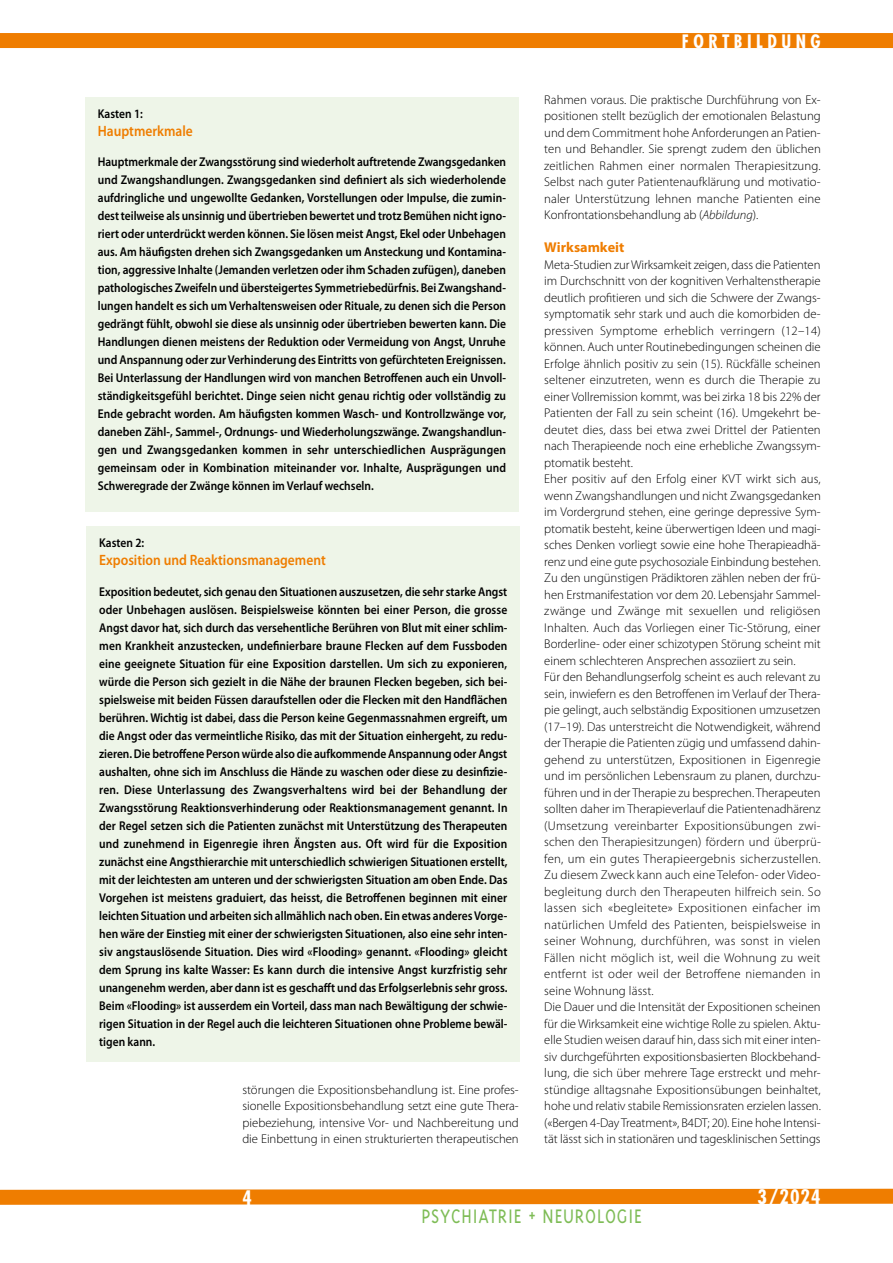
<style>
.page{position:relative;width:893px;height:1263px;background:#fff}
.page>*{position:absolute;margin:0;border:0;box-sizing:border-box;transform-origin:0 0}
.t1{font:300 22.5px "Triplex";letter-spacing:.04em;color:#7ebc56;scale:.88 1}
.t2{font:700 condensed 19.5px "Futura";color:#fff}
.t3{font:700 condensed 18px "Futura";letter-spacing:.25em;color:#fff}
.t4{font:600 15px "Myriad Pro";color:#ef7d00;scale:.9 1}
.t5{font:700 14.25px "Myriad Pro";color:#ef7d00}
.t6{font:600 12.75px/18px "Myriad Pro";color:#000;text-align:justify;scale:.9 1}
.t7{font:300 12.75px/16.5px "Myriad Pro";letter-spacing:-.005em;color:#000;text-align:justify}
.s1{font-style:italic}
</style>
<div class="page">
<div style="left:0;top:33px;width:893px;height:15px;background:#ef7d00"></div>
<svg style="left:0;top:1188px;width:893px;height:17px;background:#f08c1d"></svg>
<div style="left:85px;top:98px;width:434px;height:414px;background:#eef5e8"></div>
<div style="left:86px;top:526px;width:434px;height:536px;background:#eef5e8"></div>
<p class="t6" style="left:98px;top:105px;width:52px">Kasten 1:</p>
<p class="t4" style="left:98px;top:122px;width:107px">Hauptmerkmale</p>
<p class="t6" style="left:98px;top:153px;width:455px">Hauptmerkmale der Zwangsstörung sind wiederholt auftretende Zwangsgedanken und Zwangshandlungen. Zwangsgedanken sind definiert als sich wiederholende aufdringliche und ungewollte Gedanken, Vorstellungen oder Impulse, die zumin&shy;dest teilweise als unsinnig und übertrieben bewertet und trotz Bemühen nicht igno&shy;riert oder unterdrückt werden können. Sie lösen meist Angst, Ekel oder Unbehagen aus. Am häufigsten drehen sich Zwangsgedanken um Ansteckung und Kontamina&shy;tion, aggressive Inhalte (Jemanden verletzen oder ihm Schaden zufügen), daneben pathologisches Zweifeln und übersteigertes Symmetriebedürfnis. Bei Zwangshand&shy;lungen handelt es sich um Verhaltensweisen oder Rituale, zu denen sich die Person gedrängt fühlt, obwohl sie diese als unsinnig oder übertrieben bewerten kann. Die Handlungen dienen meistens der Reduktion oder Vermeidung von Angst, Unruhe und Anspannung oder zur Verhinderung des Eintritts von gefürchteten Ereignissen.<br>Bei Unterlassung der Handlungen wird von manchen Betroffenen auch ein Unvoll&shy;ständigkeitsgefühl berichtet. Dinge seien nicht genau richtig oder vollständig zu Ende gebracht worden. Am häufigsten kommen Wasch- und Kontrollzwänge vor, daneben Zähl-, Sammel-, Ordnungs- und Wiederholungszwänge. Zwangshandlun&shy;gen und Zwangsgedanken kommen in sehr unterschiedlichen Ausprägungen gemeinsam oder in Kombination miteinander vor. Inhalte, Ausprägungen und Schweregrade der Zwänge können im Verlauf wechseln.</p>
<p class="t6" style="left:99px;top:534px;width:52px">Kasten 2:</p>
<p class="t4" style="left:99px;top:552px;width:253px">Exposition und Reaktionsmanagement</p>
<p class="t6" style="left:99px;top:583px;width:455px">Exposition bedeutet, sich genau den Situationen auszusetzen, die sehr starke Angst oder Unbehagen auslösen. Beispielsweise könnten bei einer Person, die grosse Angst davor hat, sich durch das versehentliche Berühren von Blut mit einer schlim&shy;men Krankheit anzustecken, undefinierbare braune Flecken auf dem Fussboden eine geeignete Situation für eine Exposition darstellen. Um sich zu exponieren, würde die Person sich gezielt in die Nähe der braunen Flecken begeben, sich bei&shy;spielsweise mit beiden Füssen daraufstellen oder die Flecken mit den Handflächen berühren. Wichtig ist dabei, dass die Person keine Gegenmassnahmen ergreift, um die Angst oder das vermeintliche Risiko, das mit der Situation einhergeht, zu redu&shy;zieren. Die betroffene Person würde also die aufkommende Anspannung oder Angst aushalten, ohne sich im Anschluss die Hände zu waschen oder diese zu desinfizie&shy;ren. Diese Unterlassung des Zwangsverhaltens wird bei der Behandlung der Zwangsstörung Reaktionsverhinderung oder Reaktionsmanagement genannt. In der Regel setzen sich die Patienten zunächst mit Unterstützung des Therapeuten und zunehmend in Eigenregie ihren Ängsten aus. Oft wird für die Exposition zunächst eine Angsthierarchie mit unterschiedlich schwierigen Situationen erstellt, mit der leichtesten am unteren und der schwierigsten Situation am oben Ende. Das Vorgehen ist meistens graduiert, das heisst, die Betroffenen beginnen mit einer leichten Situation und arbeiten sich allmählich nach oben. Ein etwas anderes Vorge&shy;hen wäre der Einstieg mit einer der schwierigsten Situationen, also eine sehr inten&shy;siv angstauslösende Situation. Dies wird «Flooding» genannt. «Flooding» gleicht dem Sprung ins kalte Wasser: Es kann durch die intensive Angst kurzfristig sehr unangenehm werden, aber dann ist es geschafft und das Erfolgserlebnis sehr gross.<br>Beim «Flooding» ist ausserdem ein Vorteil, dass man nach Bewältigung der schwie&shy;rigen Situation in der Regel auch die leichteren Situationen ohne Probleme bewäl&shy;tigen kann.</p>
<p class="t7" style="left:242px;top:1081px;width:278px">störungen die Expositionsbehandlung ist. Eine profes&shy;sionelle Expositionsbehandlung setzt eine gute Thera&shy;piebeziehung, intensive Vor- und Nachbereitung und die Einbettung in einen strukturierten therapeutischen</p>
<h3 class="t3" style="left:682px;top:30px;width:140px">FORTBILDUNG</h3>
<p class="t7" style="left:544px;top:91px;width:278px">Rahmen voraus. Die praktische Durchführung von Ex&shy;positionen stellt bezüglich der emotionalen Belastung und dem Commitment hohe Anforderungen an Patien&shy;ten und Behandler. Sie sprengt zudem den üblichen zeitlichen Rahmen einer normalen Therapiesitzung.<br>Selbst nach guter Patientenaufklärung und motivatio&shy;naler Unterstützung lehnen manche Patienten eine Konfrontationsbehandlung ab (<span class="s1">Abbildung</span>).</p>
<p class="t5" style="left:544px;top:239px;width:82px">Wirksamkeit</p>
<p class="t7" style="left:544px;top:256px;width:278px;text-align:left">Meta-Studien zur Wirksamkeit zeigen, dass die Patienten im Durchschnitt von der kognitiven Verhaltenstherapie deutlich profitieren und sich die Schwere der Zwangs&shy;symptomatik sehr stark und auch die komorbiden de&shy;pressiven Symptome erheblich verringern (12–14) können. Auch unter Routinebedingungen scheinen die Erfolge ähnlich positiv zu sein (15). Rückfälle scheinen seltener einzutreten, wenn es durch die Therapie zu einer Vollremission kommt, was bei zirka 18 bis 22% der Patienten der Fall zu sein scheint (16). Umgekehrt be&shy;deutet dies, dass bei etwa zwei Drittel der Patienten nach Therapieende noch eine erhebliche Zwangssym&shy;ptomatik besteht.<br>Eher positiv auf den Erfolg einer KVT wirkt sich aus, wenn Zwangshandlungen und nicht Zwangsgedanken im Vordergrund stehen, eine geringe depressive Sym&shy;ptomatik besteht, keine überwertigen Ideen und magi&shy;sches Denken vorliegt sowie eine hohe Therapieadhä&shy;renz und eine gute psychosoziale Einbindung bestehen.<br>Zu den ungünstigen Prädiktoren zählen neben der frü&shy;hen Erstmanifestation vor dem 20. Lebensjahr Sammel&shy;zwänge und Zwänge mit sexuellen und religiösen Inhalten. Auch das Vorliegen einer Tic-Störung, einer Borderline- oder einer schizotypen Störung scheint mit einem schlechteren Ansprechen assoziiert zu sein.<br>Für den Behandlungserfolg scheint es auch relevant zu sein, inwiefern es den Betroffenen im Verlauf der Thera&shy;pie gelingt, auch selbständig Expositionen umzusetzen (17–19). Das unterstreicht die Notwendigkeit, während der Therapie die Patienten zügig und umfassend dahin&shy;gehend zu unterstützen, Expositionen in Eigenregie und im persönlichen Lebensraum zu planen, durchzu&shy;führen und in der Therapie zu besprechen. Therapeuten sollten daher im Therapieverlauf die Patientenadhärenz (Umsetzung vereinbarter Expositionsübungen zwi&shy;schen den Therapiesitzungen) fördern und überprü&shy;fen, um ein gutes Therapieergebnis sicherzustellen.<br>Zu diesem Zweck kann auch eine Telefon- oder Video&shy;begleitung durch den Therapeuten hilfreich sein. So lassen sich «begleitete» Expositionen einfacher im natürlichen Umfeld des Patienten, beispielsweise in seiner Wohnung, durchführen, was sonst in vielen Fällen nicht möglich ist, weil die Wohnung zu weit entfernt ist oder weil der Betroffene niemanden in seine Wohnung lässt.<br>Die Dauer und die Intensität der Expositionen scheinen für die Wirksamkeit eine wichtige Rolle zu spielen. Aktu&shy;elle Studien weisen darauf hin, dass sich mit einer inten&shy;siv durchgeführten expositionsbasierten Blockbehand&shy;lung, die sich über mehrere Tage erstreckt und mehr&shy;stündige alltagsnahe Expositionsübungen beinhaltet, hohe und relativ stabile Remissionsraten erzielen lassen. («Bergen 4-Day Treatment», B4DT; 20). Eine hohe Intensi&shy;tät lässt sich in stationären und tagesklinischen Settings</p>
<h2 class="t2" style="left:242px;top:1185px;width:11px">4</h2>
<h2 class="t2" style="left:757px;top:1184px;width:65px">3/2024</h2>
<h1 class="t1" style="left:421px;top:1203px;width:252px">PSYCHIATRIE + NEUROLOGIE</h1>
</div>
